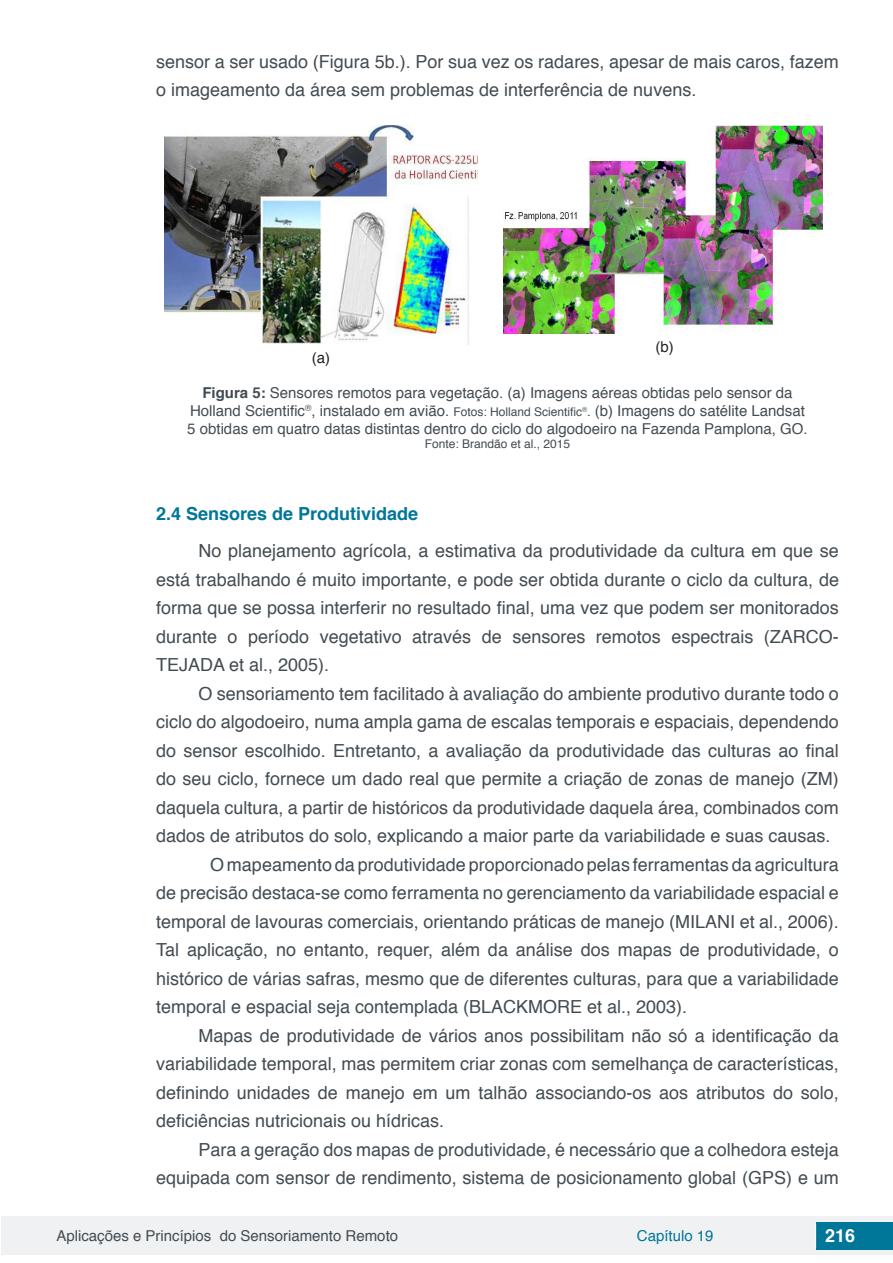
<style>
.page{position:relative;width:893px;height:1263px;background:#fff}
.page>*{position:absolute;margin:0;border:0;box-sizing:border-box;transform-origin:0 0}
.t1{font:18px/28.5px "Helvetica";color:#434c52}
.t2{font:700 18px "Helvetica";color:#007699}
.t3{font:700 18px "Helvetica";color:#fff}
.t4{font:15px/18px "Helvetica";color:#434c52;text-align:center}
.t5{font:15px "Helvetica";color:#007699}
.t6{font:15px "Helvetica";color:#231f20}
.t7{font:12px "Helvetica";color:#434c52}
.s1{font-weight:700}
.s2{font-size:12px}
.s3{font-size:13.5px}
</style>
<div class="page">
<div style="left:1px;top:1216px;width:891px;height:38px;background:#f0f1f2"></div>
<div style="left:816px;top:1222px;width:77px;height:27px;background:#007699"></div>
<svg style="left:815px;top:1224px;width:1px;height:24px"></svg>
<img style="left:165px;top:125px;width:313px;height:220px">
<img style="left:504px;top:125px;width:318px;height:209px">
<p class="t1" style="left:156px;top:47px;width:684px">sensor a ser usado (Figura 5b.). Por sua vez os radares, apesar de mais caros, fazem o imageamento da área sem problemas de interferência de nuvens.</p>
<p class="t6" style="left:655px;top:335px;width:20px">(b)</p>
<p class="t4" style="left:187px;top:384px;width:622px"><span class="s1">Figura 5:</span> Sensores remotos para vegetação. (a) Imagens aéreas obtidas pelo sensor da<br>Holland Scientific<sup>®</sup>, instalado em avião. <span class="s2">Fotos: Holland Scientific</span><sup>®</sup><span class="s3">.</span> (b) Imagens do satélite Landsat<br>5 obtidas em quatro datas distintas dentro do ciclo do algodoeiro na Fazenda Pamplona, GO.</p>
<p class="t7" style="left:425px;top:435px;width:147px">Fonte: Brandão et al., 2015</p>
<p class="t6" style="left:312px;top:346px;width:20px">(a)</p>
<p class="t2" style="left:156px;top:499px;width:264px">2.4 Sensores de Produtividade</p>
<p class="t1" style="left:156px;top:537px;width:684px;text-align:justify;text-indent:43px">No planejamento agrícola, a estimativa da produtividade da cultura em que se está trabalhando é muito importante, e pode ser obtida durante o ciclo da cultura, de forma que se possa interferir no resultado final, uma vez que podem ser monitorados durante o período vegetativo através de sensores remotos espectrais (ZARCO-TEJADA et al., 2005).</p>
<p class="t1" style="left:199px;top:680px;width:642px">O sensoriamento tem facilitado à avaliação do ambiente produtivo durante todo o</p>
<p class="t1" style="left:156px;top:708px;width:684px">ciclo do algodoeiro, numa ampla gama de escalas temporais e espaciais, dependendo</p>
<p class="t1" style="left:156px;top:737px;width:684px">do sensor escolhido. Entretanto, a avaliação da produtividade das culturas ao final</p>
<p class="t1" style="left:156px;top:765px;width:684px">do seu ciclo, fornece um dado real que permite a criação de zonas de manejo (ZM)</p>
<p class="t1" style="left:156px;top:794px;width:684px">daquela cultura, a partir de históricos da produtividade daquela área, combinados com</p>
<p class="t1" style="left:156px;top:822px;width:676px">dados de atributos do solo, explicando a maior parte da variabilidade e suas causas.</p>
<p class="t1" style="left:210px;top:851px;width:630px">O mapeamento da produtividade proporcionado pelas ferramentas da agricultura</p>
<p class="t1" style="left:156px;top:879px;width:684px">de precisão destaca-se como ferramenta no gerenciamento da variabilidade espacial e</p>
<p class="t1" style="left:156px;top:908px;width:684px">temporal de lavouras comerciais, orientando práticas de manejo (MILANI et al., 2006).</p>
<p class="t1" style="left:156px;top:936px;width:684px">Tal aplicação, no entanto, requer, além da análise dos mapas de produtividade, o</p>
<p class="t1" style="left:156px;top:965px;width:684px">histórico de várias safras, mesmo que de diferentes culturas, para que a variabilidade</p>
<p class="t1" style="left:156px;top:993px;width:533px">temporal e espacial seja contemplada (BLACKMORE et al., 2003).</p>
<p class="t1" style="left:199px;top:1022px;width:642px">Mapas de produtividade de vários anos possibilitam não só a identificação da</p>
<p class="t1" style="left:156px;top:1050px;width:684px">variabilidade temporal, mas permitem criar zonas com semelhança de características,</p>
<p class="t1" style="left:156px;top:1079px;width:684px">definindo unidades de manejo em um talhão associando-os aos atributos do solo,</p>
<p class="t1" style="left:156px;top:1107px;width:290px">deficiências nutricionais ou hídricas.</p>
<p class="t1" style="left:199px;top:1136px;width:642px">Para a geração dos mapas de produtividade, é necessário que a colhedora esteja</p>
<p class="t1" style="left:156px;top:1164px;width:684px">equipada com sensor de rendimento, sistema de posicionamento global (GPS) e um</p>
<p class="t4" style="left:56px;top:1227px;width:343px">Aplicações e Princípios do Sensoriamento Remoto</p>
<p class="t5" style="left:637px;top:1224px;width:78px">Capítulo 19</p>
<p class="t3" style="left:825px;top:1221px;width:32px">216</p>
</div>
